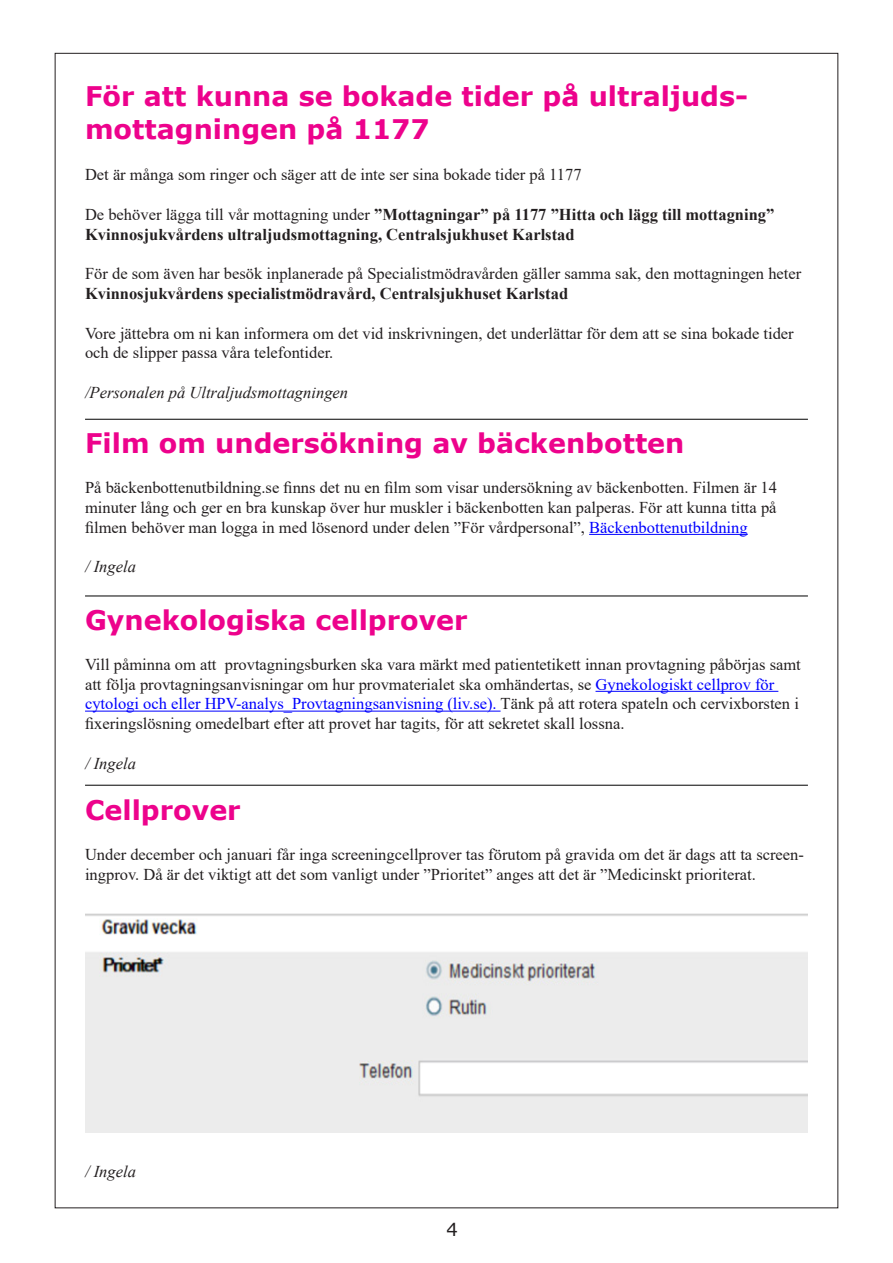
<style>
.page{position:relative;width:893px;height:1263px;background:#fff}
.page>*{position:absolute;margin:0;border:0;box-sizing:border-box;transform-origin:0 0}
.t1{font:700 27px/32.4px "Verdana";color:#ed028c}
.t2{font:18px "Verdana";color:#231f20}
.t3{font:16.5px/19.8px "Times New Roman";color:#231f20}
.t4{font:700 16.5px "Times New Roman";color:#231f20}
.t5{font:italic 16.5px "Times New Roman";color:#231f20}
.s1{font-weight:400}
.s2{color:#00f}
</style>
<div class="page">
<img style="left:86px;top:913px;width:722px;height:220px">
<hr style="left:85px;top:419px;width:723px;height:1px;background:#000">
<hr style="left:589px;top:534px;width:159px;height:1px;background:#00f">
<hr style="left:595px;top:691px;width:183px;height:1px;background:#00f">
<hr style="left:85px;top:711px;width:416px;height:1px;background:#00f">
<hr style="left:85px;top:596px;width:723px;height:1px;background:#000">
<hr style="left:85px;top:785px;width:723px;height:1px;background:#000">
<p class="t1" style="left:85px;top:80px;width:665px">För att kunna se bokade tider på ultraljuds&shy;mottagningen på 1177</p>
<p class="t3" style="left:85px;top:164px;width:498px">Det är många som ringer och säger att de inte ser sina bokade tider på 1177</p>
<p class="t4" style="left:85px;top:202px;width:691px"><span class="s1">De behöver lägga till vår mottagning under</span> ”Mottagningar” på 1177 ”Hitta och lägg till mottagning”</p>
<p class="t4" style="left:85px;top:222px;width:491px">Kvinnosjukvårdens ultraljudsmottagning, Centralsjukhuset Karlstad</p>
<p class="t3" style="left:85px;top:263px;width:718px">För de som även har besök inplanerade på Specialistmödravården gäller samma sak, den mottagningen heter</p>
<p class="t4" style="left:85px;top:282px;width:485px">Kvinnosjukvårdens specialistmödravård, Centralsjukhuset Karlstad</p>
<p class="t3" style="left:85px;top:323px;width:710px">Vore jättebra om ni kan informera om det vid inskrivningen, det underlättar för dem att se sina bokade tider och de slipper passa våra telefontider.</p>
<p class="t5" style="left:85px;top:381px;width:265px">/Personalen på Ultraljudsmottagningen</p>
<p class="t1" style="left:85px;top:427px;width:601px">Film om undersökning av bäckenbotten</p>
<p class="t3" style="left:85px;top:477px;width:694px">På bäckenbottenutbildning.se finns det nu en film som visar undersökning av bäckenbotten. Filmen är 14</p>
<p class="t3" style="left:85px;top:497px;width:693px">minuter lång och ger en bra kunskap över hur muskler i bäckenbotten kan palperas. För att kunna titta på filmen behöver man logga in med lösenord under delen ”För vårdpersonal”, <span class="s2">Bäckenbottenutbildning</span></p>
<p class="t5" style="left:85px;top:555px;width:52px">/ Ingela</p>
<p class="t1" style="left:85px;top:603px;width:384px">Gynekologiska cellprover</p>
<p class="t3" style="left:85px;top:654px;width:717px">Vill påminna om att provtagningsburken ska vara märkt med patientetikett innan provtagning påbörjas samt att följa provtagningsanvisningar om hur provmaterialet ska omhändertas, se <span class="s2">Gynekologiskt cellprov för cytologi och eller HPV-analys_Provtagningsanvisning (liv.se).</span> Tänk på att rotera spateln och cervixborsten i fixeringslösning omedelbart efter att provet har tagits, för att sekretet skall lossna.</p>
<p class="t5" style="left:85px;top:752px;width:52px">/ Ingela</p>
<p class="t1" style="left:85px;top:793px;width:157px">Cellprover</p>
<p class="t3" style="left:85px;top:844px;width:720px">Under december och januari får inga screeningcellprover tas förutom på gravida om det är dags att ta screen&shy;ingprov. Då är det viktigt att det som vanligt under ”Prioritet” anges att det är ”Medicinskt prioriterat.</p>
<p class="t5" style="left:85px;top:1160px;width:52px">/ Ingela</p>
<p class="t2" style="left:446px;top:1217px;width:13px">4</p>
</div>
